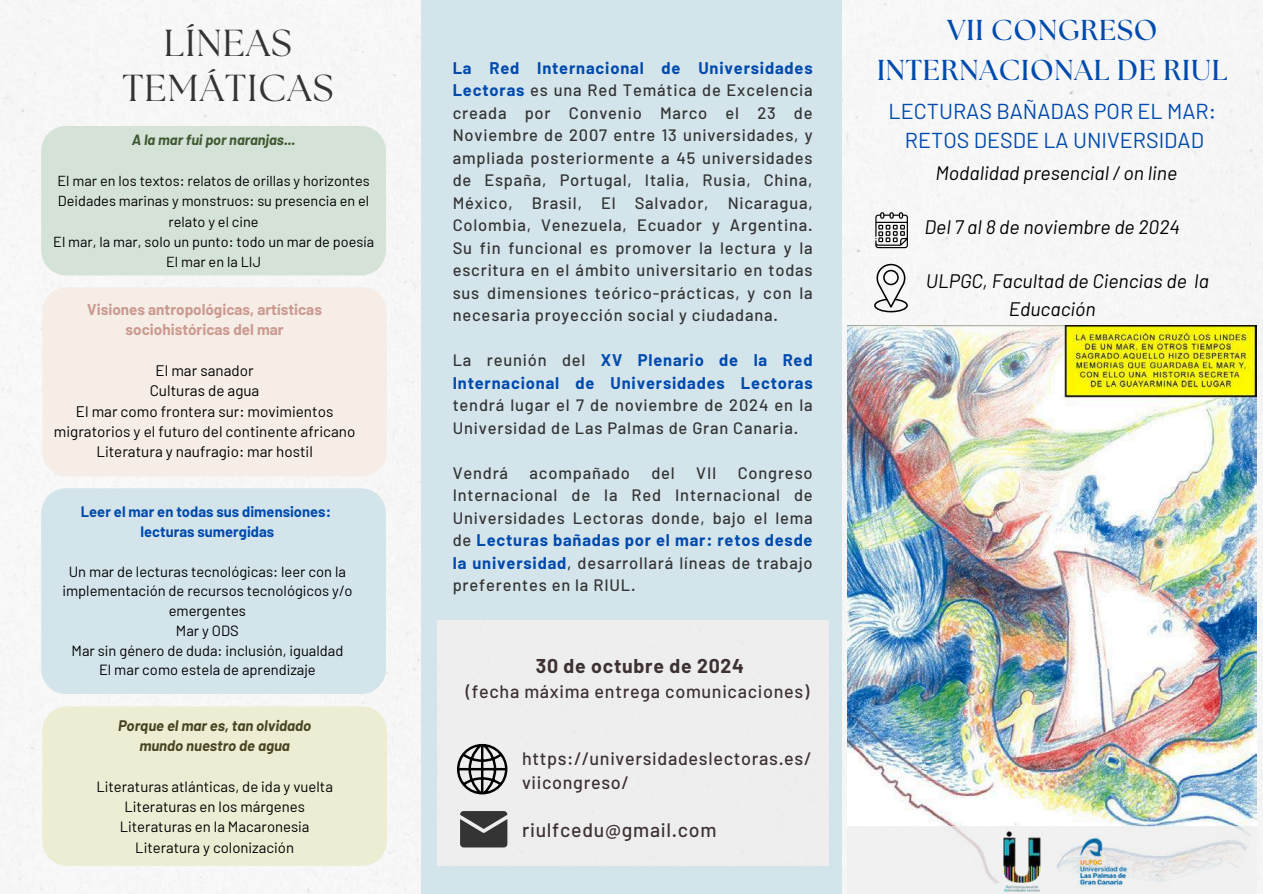
<style>
.page{position:relative;width:1263px;height:894px;background:#fff}
.page>*{position:absolute;margin:0;border:0;box-sizing:border-box;transform-origin:0 0}
.t1{font:37.5px/45px "The Seasons";letter-spacing:.03em;color:#343434;text-align:center}
.t2{font:700 28.65px/39.5px "The Seasons";letter-spacing:.03em;color:#004aad;text-align:center}
.t3{font:21.6px/29.2px "Barlow";color:#004aad;text-align:center}
.t4{font:italic 19.5px/27px "Barlow";color:#000}
.t5{font:500 19.5px "Barlow";letter-spacing:.04em;color:#3d3132}
.t6{font:700 19.5px "Barlow";letter-spacing:.04em;color:#3d3132}
.t7{font:500 18px/24.8px "Barlow";letter-spacing:.04em;color:#3d3132}
.t8{font:500 16.5px/22.5px "Barlow";letter-spacing:.05em;color:#343434;text-align:justify}
.t9{font:700 16.5px/22.5px "Barlow";letter-spacing:.05em;color:#004aad}
.t10{font:15.3px/20.2px "Barlow";color:#000;text-align:center}
.t11{font:700 15.3px/20.2px "Barlow";color:#cc998f;text-align:center}
.t12{font:14.85px/20.2px "Barlow";color:#000;text-align:center}
.t13{font:italic 700 14.85px/20.2px "Barlow";color:#494522;text-align:center}
.t14{font:14.7px/19.8px "Barlow";color:#000;text-align:center}
.t15{font:700 14.7px/19.8px "Barlow";color:#004aad;text-align:center}
.t16{font:14.55px/20.2px "Barlow";color:#000;text-align:center}
.t17{font:italic 700 14.55px "Barlow";color:#3e5930}
.s1{font-weight:700;color:#004aad}
.s2{font-weight:500;color:#343434}
</style>
<div class="page">
<img style="left:0;top:0;width:1263px;height:893px">
<div style="left:421px;top:0;width:421px;height:893px;background:#d3e4eb"></div>
<div style="left:41px;top:126px;width:345px;height:149px;background:#d5e2d8"></div>
<div style="left:42px;top:287px;width:345px;height:189px;background:#f5ede6"></div>
<div style="left:41px;top:488px;width:345px;height:205px;background:#d3e4eb"></div>
<div style="left:438px;top:620px;width:390px;height:245px;background:#eee"></div>
<svg style="left:460px;top:810px;width:47px;height:36px;background:#505050"></svg>
<img style="left:847px;top:325px;width:410px;height:501px">
<img style="left:847px;top:826px;width:410px;height:67px">
<svg style="left:875px;top:212px;width:33px;height:36px"></svg>
<svg style="left:874px;top:262px;width:34px;height:50px"></svg>
<svg style="left:457px;top:743px;width:50px;height:51px;background:#929292"></svg>
<div style="left:42px;top:706px;width:345px;height:159px;background:#ecedd3"></div>
<img style="left:1072px;top:829px;width:64px;height:64px">
<img style="left:992px;top:831px;width:60px;height:59px">
<h1 class="t1" style="left:122px;top:23px;width:212px">LÍNEAS<br>TEMÁTICAS</h1>
<p class="t17" style="left:132px;top:131px;width:165px">A la mar fui por naranjas...</p>
<p class="t16" style="left:53px;top:170px;width:322px">El mar en los textos: relatos de orillas y horizontes Deidades marinas y monstruos: su presencia en el relato y el cine<br>El mar, la mar, solo un punto: todo un mar de poesía El mar en la LIJ</p>
<p class="t11" style="left:87px;top:299px;width:236px">Visiones antropológicas, artísticas sociohistóricas del mar</p>
<p class="t10" style="left:54px;top:359px;width:303px">El mar sanador<br>Culturas de agua<br>El mar como frontera sur: movimientos migratorios y el futuro del continente africano<br>Literatura y naufragio: mar hostil</p>
<p class="t15" style="left:81px;top:501px;width:252px">Leer el mar en todas sus dimensiones: lecturas sumergidas</p>
<p class="t14" style="left:62px;top:560px;width:291px">Un mar de lecturas tecnológicas: leer con la implementación de recursos tecnológicos y/o emergentes<br>Mar y ODS<br>Mar sin género de duda: inclusión, igualdad<br>El mar como estela de aprendizaje</p>
<p class="t13" style="left:118px;top:714px;width:195px">Porque el mar es, tan olvidado mundo nuestro de agua</p>
<p class="t12" style="left:96px;top:775px;width:238px">Literaturas atlánticas, de ida y vuelta<br>Literaturas en los márgenes<br>Literaturas en la Macaronesia<br>Literatura y colonización</p>
<p class="t8" style="left:453px;top:56px;width:361px"><span class="s1">La Red Internacional de Universidades Lectoras</span> es una Red Temática de Excelencia creada por Convenio Marco el 23 de Noviembre de 2007 entre 13 universidades, y ampliada posteriormente a 45 universidades de España, Portugal, Italia, Rusia, China, México, Brasil, El Salvador, Nicaragua, Colombia, Venezuela, Ecuador y Argentina.<br>Su fin funcional es promover la lectura y la escritura en el ámbito universitario en todas sus dimensiones teórico-prácticas, y con la necesaria proyección social y ciudadana.</p>
<p class="t9" style="left:453px;top:348px;width:361px"><span class="s2">La reunión del</span> XV Plenario de la Red<br>Internacional de Universidades Lectoras</p>
<p class="t8" style="left:453px;top:393px;width:361px">tendrá lugar el 7 de noviembre de 2024 en la<br>Universidad de Las Palmas de Gran Canaria.</p>
<p class="t8" style="left:453px;top:461px;width:57px">Vendrá</p>
<p class="t8" style="left:530px;top:461px;width:102px">acompañado</p>
<p class="t8" style="left:651px;top:461px;width:25px">del</p>
<p class="t8" style="left:696px;top:461px;width:22px">VII</p>
<p class="t8" style="left:453px;top:461px;width:361px;text-indent:285px">Congreso Internacional de la Red Internacional de Universidades Lectoras donde, bajo el lema de <span class="s1">Lecturas bañadas por el mar: retos desde la universidad</span>, desarrollará líneas de trabajo preferentes en la RIUL.</p>
<p class="t6" style="left:536px;top:653px;width:210px">30 de octubre de 2024</p>
<p class="t7" style="left:466px;top:678px;width:345px">(fecha máxima entrega comunicaciones)</p>
<p class="t7" style="left:522px;top:745px;width:290px">https://universidadeslectoras.es/ viicongreso/</p>
<p class="t5" style="left:522px;top:817px;width:196px">riulfcedu@gmail.com</p>
<h2 class="t2" style="left:877px;top:12px;width:352px">VII CONGRESO<br>INTERNACIONAL DE RIUL</h2>
<h3 class="t3" style="left:888px;top:96px;width:329px">LECTURAS BAÑADAS POR EL MAR:<br>RETOS DESDE LA UNIVERSIDAD</h3>
<p class="t4" style="left:935px;top:159px;width:243px">Modalidad presencial / on line</p>
<p class="t4" style="left:925px;top:213px;width:257px">Del 7 al 8 de noviembre de 2024</p>
<p class="t4" style="left:1009px;top:267px;width:202px;text-indent:-83px">ULPGC, Facultad de Ciencias de la<br>Educación</p>
</div>
